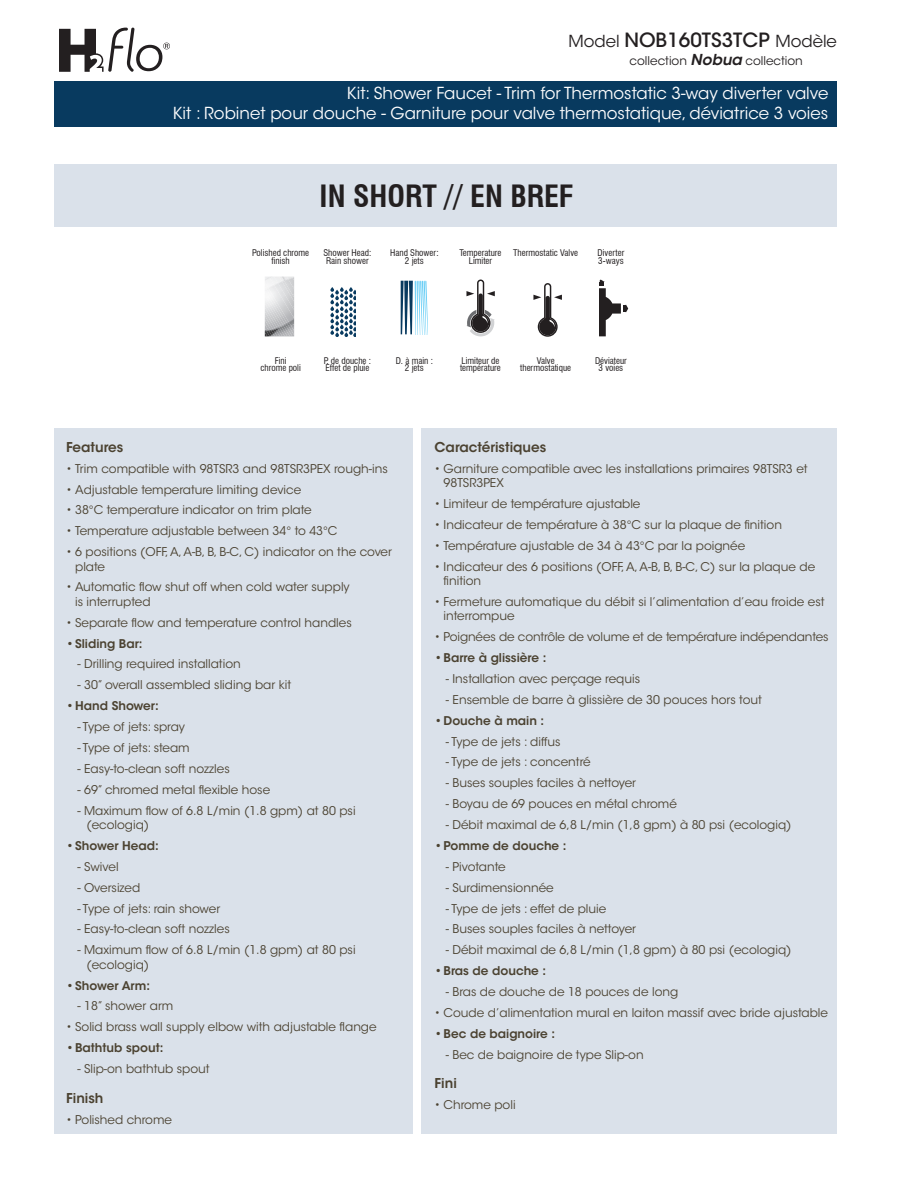
<style>
.page{position:relative;width:918px;height:1188px;background:#fff}
.page>*{position:absolute;margin:0;border:0;box-sizing:border-box;transform-origin:0 0}
.t1{font:700 condensed 30px "Swiss 721 BT";color:#231f20}
.t2{font:500 19.5px "ITC Avant Garde Std";color:#231f20}
.t3{font:16.5px "ITC Avant Garde Std";color:#fff}
.t4{font:600 13.5px "ITC Avant Garde Std";color:#4b4231}
.t5{font:12px/14.4px "ITC Avant Garde Std";color:#4b4231}
.t6{font:600 12px "ITC Avant Garde Std";color:#4b4231}
.t7{font:12px "ITC Avant Garde Std";color:#231f20}
.t8{font:condensed 9px/7.5px "Swiss 721 BT";color:#231f20;text-align:center}
.s1{font-weight:400;font-size:16.5px}
.s2{font-weight:600;font-style:italic;font-size:15px}
</style>
<div class="page">
<div style="left:54px;top:81px;width:783px;height:45px;background:#083a5f"></div>
<div style="left:54px;top:428px;width:359px;height:706px;background:#dae1ea"></div>
<div style="left:421px;top:428px;width:416px;height:706px;background:#dae1ea"></div>
<div style="left:54px;top:164px;width:783px;height:63px;background:#dae1ea"></div>
<img style="left:265px;top:277px;width:4px;height:5px">
<img style="left:269px;top:277px;width:5px;height:5px">
<img style="left:265px;top:282px;width:9px;height:4px">
<img style="left:267px;top:286px;width:27px;height:50px">
<img style="left:279px;top:277px;width:15px;height:25px">
<img style="left:282px;top:277px;width:5px;height:13px">
<img style="left:265px;top:290px;width:27px;height:46px">
<img style="left:265px;top:295px;width:25px;height:41px">
<img style="left:265px;top:299px;width:22px;height:37px">
<img style="left:265px;top:303px;width:20px;height:33px">
<img style="left:265px;top:307px;width:17px;height:29px">
<img style="left:265px;top:311px;width:15px;height:25px">
<svg style="left:287px;top:277px;width:7px;height:21px"></svg>
<img style="left:265px;top:315px;width:12px;height:21px">
<img style="left:265px;top:320px;width:10px;height:16px">
<svg style="left:265px;top:324px;width:7px;height:12px"></svg>
<svg style="left:291px;top:324px;width:3px;height:7px"></svg>
<svg style="left:330px;top:287px;width:26px;height:49px"></svg>
<svg style="left:401px;top:280px;width:27px;height:54px"></svg>
<svg style="left:466px;top:279px;width:29px;height:57px"></svg>
<svg style="left:533px;top:283px;width:29px;height:53px"></svg>
<svg style="left:600px;top:280px;width:28px;height:56px"></svg>
<svg style="left:59px;top:28px;width:111px;height:44px"></svg>
<h2 class="t2" style="left:568px;top:28px;width:270px"><span class="s1">Model</span> NOB160TS3TCP <span class="s1">Modèle</span></h2>
<p class="t7" style="left:630px;top:54px;width:175px">collection <span class="s2">Nobua</span> collection</p>
<h3 class="t3" style="left:347px;top:83px;width:483px">Kit: Shower Faucet - Trim for Thermostatic 3-way diverter valve</h3>
<h3 class="t3" style="left:173px;top:103px;width:657px">Kit : Robinet pour douche - Garniture pour valve thermostatique, déviatrice 3 voies</h3>
<h1 class="t1" style="left:320px;top:178px;width:256px">IN SHORT // EN BREF</h1>
<p class="t8" style="left:252px;top:249px;width:59px">Polished chrome finish</p>
<p class="t8" style="left:323px;top:249px;width:49px">Shower Head:<br>Rain shower</p>
<p class="t8" style="left:390px;top:249px;width:50px">Hand Shower:<br>2 jets</p>
<p class="t8" style="left:459px;top:249px;width:44px">Temperature<br>Limiter</p>
<p class="t8" style="left:513px;top:249px;width:66px">Thermostatic Valve</p>
<p class="t8" style="left:598px;top:249px;width:28px;text-align:left">Diverter<br>3-ways</p>
<p class="t8" style="left:260px;top:357px;width:42px">Fini<br>chrome poli</p>
<p class="t8" style="left:324px;top:357px;width:49px;text-align:left">P. de douche :<br>Effet de pluie</p>
<p class="t8" style="left:396px;top:357px;width:39px">D. à main :<br>2 jets</p>
<p class="t8" style="left:460px;top:357px;width:42px;text-align:left">Limiteur de température</p>
<p class="t8" style="left:520px;top:357px;width:52px">Valve thermostatique</p>
<p class="t8" style="left:595px;top:357px;width:33px">Déviateur<br>3 voies</p>
<p class="t4" style="left:66px;top:438px;width:59px">Features</p>
<p class="t5" style="left:66px;top:461px;width:323px">• Trim compatible with 98TSR3 and 98TSR3PEX rough-ins</p>
<p class="t5" style="left:66px;top:482px;width:237px">• Adjustable temperature limiting device</p>
<p class="t5" style="left:66px;top:503px;width:247px">• 38°C temperature indicator on trim plate</p>
<p class="t5" style="left:66px;top:524px;width:273px">• Temperature adjustable between 34° to 43°C</p>
<p class="t5" style="left:75px;top:545px;width:318px;text-indent:-9px">• 6 positions (OFF, A, A-B, B, B-C, C) indicator on the cover plate</p>
<p class="t5" style="left:75px;top:580px;width:276px;text-indent:-9px">• Automatic flow shut off when cold water supply is interrupted</p>
<p class="t5" style="left:66px;top:615px;width:287px">• Separate flow and temperature control handles</p>
<p class="t6" style="left:66px;top:636px;width:78px">•Sliding Bar:</p>
<p class="t5" style="left:77px;top:657px;width:165px">- Drilling required installation</p>
<p class="t5" style="left:77px;top:678px;width:215px">- 30” overall assembled sliding bar kit</p>
<p class="t6" style="left:66px;top:698px;width:94px">•Hand Shower:</p>
<p class="t5" style="left:77px;top:720px;width:109px">- Type of jets: spray</p>
<p class="t5" style="left:77px;top:741px;width:114px">- Type of jets: steam</p>
<p class="t5" style="left:77px;top:762px;width:154px">- Easy-to-clean soft nozzles</p>
<p class="t5" style="left:77px;top:782px;width:194px">- 69” chromed metal flexible hose</p>
<p class="t5" style="left:86px;top:803px;width:271px;text-indent:-9px">- Maximum flow of 6.8 L/min (1.8 gpm) at 80 psi (ecologiq)</p>
<p class="t6" style="left:66px;top:838px;width:94px">•Shower Head:</p>
<p class="t5" style="left:77px;top:859px;width:43px">- Swivel</p>
<p class="t5" style="left:77px;top:880px;width:65px">- Oversized</p>
<p class="t5" style="left:77px;top:901px;width:144px">- Type of jets: rain shower</p>
<p class="t5" style="left:77px;top:922px;width:154px">- Easy-to-clean soft nozzles</p>
<p class="t5" style="left:86px;top:943px;width:271px;text-indent:-9px">- Maximum flow of 6.8 L/min (1.8 gpm) at 80 psi (ecologiq)</p>
<p class="t6" style="left:66px;top:978px;width:85px">•Shower Arm:</p>
<p class="t5" style="left:77px;top:999px;width:97px">- 18” shower arm</p>
<p class="t5" style="left:66px;top:1020px;width:312px">• Solid brass wall supply elbow with adjustable flange</p>
<p class="t6" style="left:66px;top:1040px;width:99px">•Bathtub spout:</p>
<p class="t5" style="left:77px;top:1062px;width:134px">- Slip-on bathtub spout</p>
<p class="t4" style="left:66px;top:1089px;width:39px">Finish</p>
<p class="t5" style="left:66px;top:1112px;width:107px">• Polished chrome</p>
<p class="t4" style="left:435px;top:438px;width:113px">Caractéristiques</p>
<p class="t5" style="left:444px;top:461px;width:366px;text-indent:-9px">• Garniture compatible avec les installations primaires 98TSR3 et<br>98TSR3PEX</p>
<p class="t5" style="left:435px;top:497px;width:207px">• Limiteur de température ajustable</p>
<p class="t5" style="left:435px;top:517px;width:349px">• Indicateur de température à 38°C sur la plaque de finition</p>
<p class="t5" style="left:435px;top:538px;width:312px">• Température ajustable de 34 à 43°C par la poignée</p>
<p class="t5" style="left:444px;top:559px;width:373px;text-indent:-9px">• Indicateur des 6 positions (OFF, A, A-B, B, B-C, C) sur la plaque de finition</p>
<p class="t5" style="left:444px;top:594px;width:383px;text-indent:-9px">• Fermeture automatique du débit si l’alimentation d’eau froide est interrompue</p>
<p class="t5" style="left:435px;top:630px;width:395px">• Poignées de contrôle de volume et de température indépendantes</p>
<p class="t6" style="left:435px;top:650px;width:113px">•Barre à glissière :</p>
<p class="t5" style="left:446px;top:672px;width:196px">- Installation avec perçage requis</p>
<p class="t5" style="left:446px;top:692px;width:318px">- Ensemble de barre à glissière de 30 pouces hors tout</p>
<p class="t6" style="left:435px;top:713px;width:111px">•Douche à main :</p>
<p class="t5" style="left:446px;top:734px;width:116px">- Type de jets : diffus</p>
<p class="t5" style="left:446px;top:755px;width:146px">- Type de jets : concentré</p>
<p class="t5" style="left:446px;top:776px;width:192px">- Buses souples faciles à nettoyer</p>
<p class="t5" style="left:446px;top:797px;width:233px">- Boyau de 69 pouces en métal chromé</p>
<p class="t5" style="left:446px;top:818px;width:347px">- Débit maximal de 6,8 L/min (1,8 gpm) à 80 psi (ecologiq)</p>
<p class="t6" style="left:435px;top:838px;width:133px">•Pomme de douche :</p>
<p class="t5" style="left:446px;top:859px;width:61px">- Pivotante</p>
<p class="t5" style="left:446px;top:880px;width:109px">- Surdimensionnée</p>
<p class="t5" style="left:446px;top:901px;width:162px">- Type de jets : effet de pluie</p>
<p class="t5" style="left:446px;top:922px;width:192px">- Buses souples faciles à nettoyer</p>
<p class="t5" style="left:446px;top:943px;width:347px">- Débit maximal de 6,8 L/min (1,8 gpm) à 80 psi (ecologiq)</p>
<p class="t6" style="left:435px;top:963px;width:113px">•Bras de douche :</p>
<p class="t5" style="left:446px;top:985px;width:234px">- Bras de douche de 18 pouces de long</p>
<p class="t5" style="left:435px;top:1006px;width:395px">• Coude d’alimentation mural en laiton massif avec bride ajustable</p>
<p class="t6" style="left:435px;top:1026px;width:122px">•Bec de baignoire :</p>
<p class="t5" style="left:446px;top:1047px;width:199px">- Bec de baignoire de type Slip-on</p>
<p class="t4" style="left:435px;top:1075px;width:24px">Fini</p>
<p class="t5" style="left:435px;top:1098px;width:83px">• Chrome poli</p>
</div>
